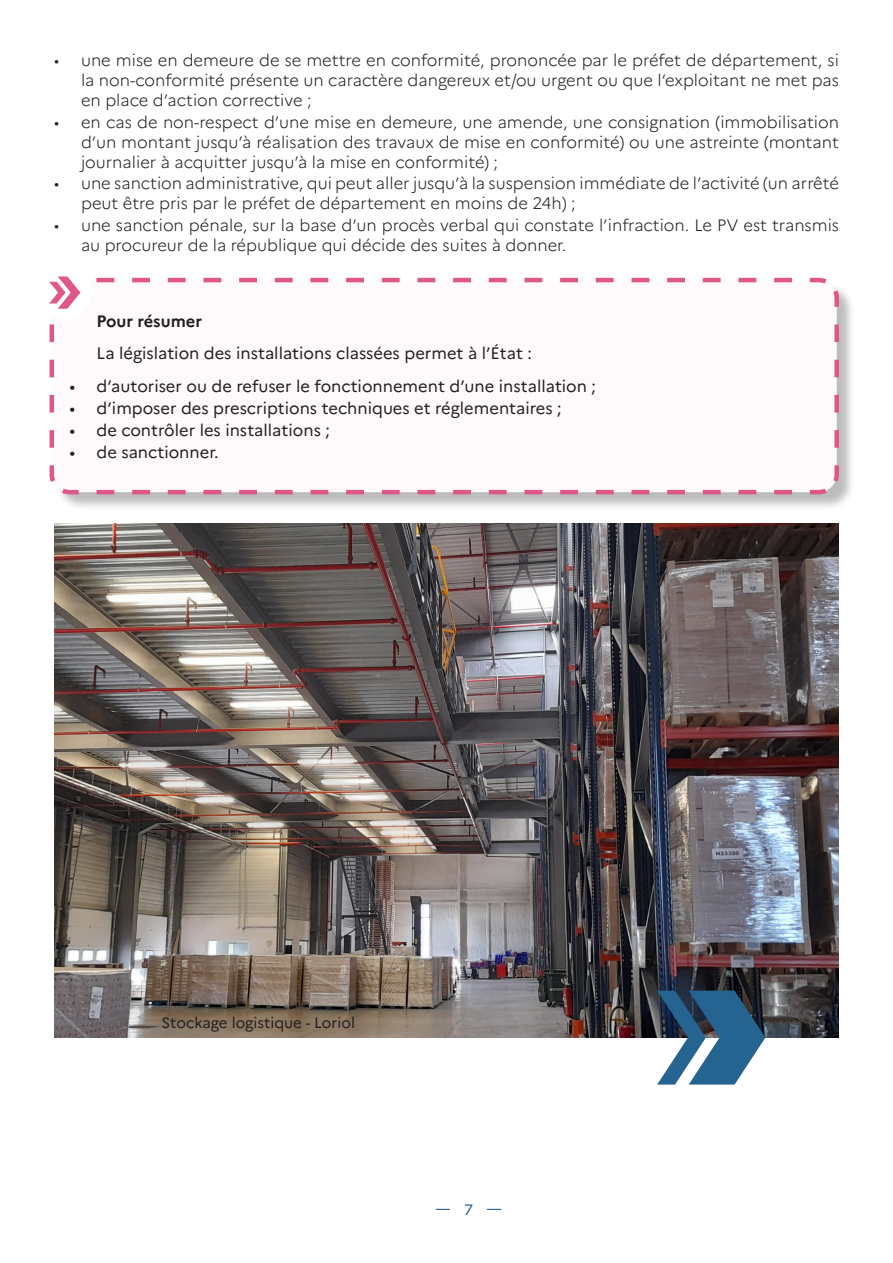
<style>
.page{position:relative;width:893px;height:1263px;background:#fff}
.page>*{position:absolute;margin:0;border:0;box-sizing:border-box;transform-origin:0 0}
.t1{font:300 16.5px/19.8px "Marianne";color:#231f20;text-align:justify}
.t2{font:16.5px "Marianne";color:#231f20}
.t3{font:700 16.5px "Marianne";color:#231f20}
.t4{font:15px "Marianne";color:#231f20}
.t5{font:15px "Marianne";color:#26638f}
</style>
<div class="page">
<hr style="left:436px;top:1209px;width:65px;height:1px;background:#266592">
<div style="left:451px;top:1197px;width:36px;height:25px;background:#fff"></div>
<img style="left:54px;top:523px;width:785px;height:514px">
<svg style="left:657px;top:990px;width:108px;height:94px"></svg>
<div style="left:54px;top:282px;width:801px;height:229px;background:#231f20;opacity:.6"></div>
<svg style="left:49px;top:277px;width:792px;height:220px"></svg>
<div style="left:38px;top:266px;width:54px;height:53px;background:#fff;border-radius:50%"></div>
<svg style="left:49px;top:276px;width:31px;height:33px"></svg>
<p class="t1" style="left:81px;top:49px;width:759px;text-indent:-27px">• une mise en demeure de se mettre en conformité, prononcée par le préfet de département, si la non-conformité présente un caractère dangereux et/ou urgent ou que l’exploitant ne met pas en place d’action corrective ;</p>
<p class="t1" style="left:81px;top:111px;width:759px;text-indent:-27px">• en cas de non-respect d’une mise en demeure, une amende, une consignation (immobilisation d’un montant jusqu’à réalisation des travaux de mise en conformité) ou une astreinte (montant journalier à acquitter jusqu’à la mise en conformité) ;</p>
<p class="t1" style="left:81px;top:172px;width:759px;text-indent:-27px">• une sanction administrative, qui peut aller jusqu’à la suspension immédiate de l’activité (un arrêté peut être pris par le préfet de département en moins de 24h) ;</p>
<p class="t1" style="left:81px;top:214px;width:759px;text-indent:-27px">• une sanction pénale, sur la base d’un procès verbal qui constate l’infraction. Le PV est transmis au procureur de la république qui décide des suites à donner.</p>
<p class="t3" style="left:97px;top:308px;width:107px">Pour résumer</p>
<p class="t2" style="left:97px;top:341px;width:437px">La législation des installations classées permet à l’État :</p>
<p class="t2" style="left:70px;top:373px;width:528px">• d’autoriser ou de refuser le fonctionnement d’une installation ;</p>
<p class="t2" style="left:70px;top:395px;width:494px">• d’imposer des prescriptions techniques et réglementaires ;</p>
<p class="t2" style="left:70px;top:417px;width:262px">• de contrôler les installations ;</p>
<p class="t2" style="left:70px;top:439px;width:151px">• de sanctionner.</p>
<p class="t4" style="left:162px;top:1011px;width:195px">Stockage logistique - Loriol</p>
<p class="t5" style="left:464px;top:1198px;width:10px">7</p>
</div>
